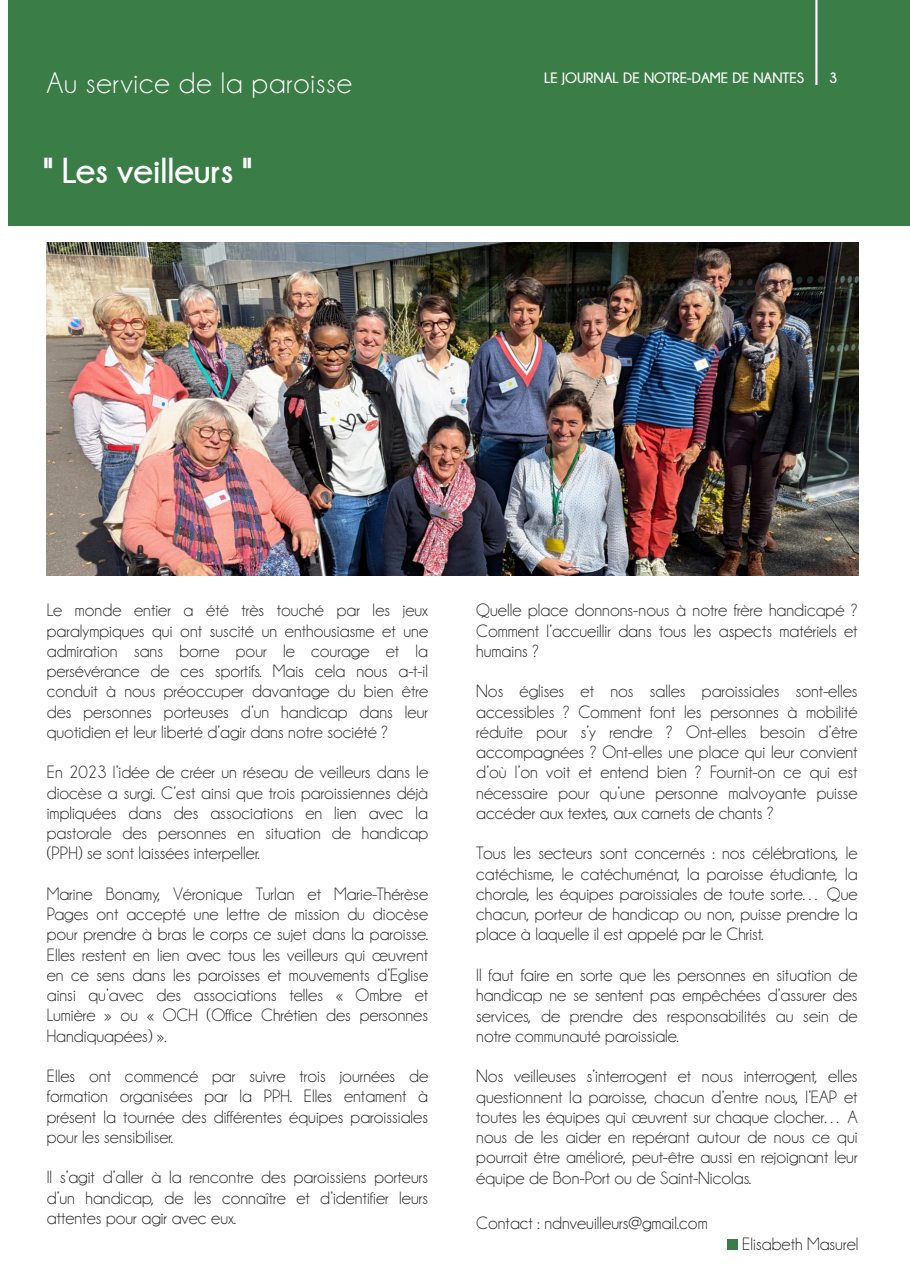
<style>
.page{position:relative;width:910px;height:1280px;background:#fff}
.page>*{position:absolute;margin:0;border:0;box-sizing:border-box;transform-origin:0 0}
.t1{font:700 36px "Champagne&Limousines";color:#fff}
.t2{font:30px "Champagne&Limousines";letter-spacing:.03em;color:#fff}
.t3{font:18px/20.2px "Champagne&Limousines";letter-spacing:.005em;color:#231f20;text-align:justify}
.t4{font:700 15px "Champagne&Limousines";color:#fff}
</style>
<div class="page">
<div style="left:9px;top:0;width:901px;height:225px;background:#3b7d47"></div>
<hr style="left:815px;top:0;width:2px;height:85px;background:#fff">
<div style="left:727px;top:1240px;width:10px;height:10px;background:#3b7d47"></div>
<img style="left:47px;top:242px;width:812px;height:334px">
<h2 class="t2" style="left:47px;top:68px;width:307px">Au service de la paroisse</h2>
<h1 class="t1" style="left:43px;top:150px;width:210px">" Les veilleurs "</h1>
<p class="t4" style="left:544px;top:70px;width:261px">LE JOURNAL DE NOTRE-DAME DE NANTES</p>
<p class="t4" style="left:829px;top:70px;width:10px">3</p>
<p class="t3" style="left:47px;top:600px;width:383px">Le monde entier a été très touché par les jeux paralympiques qui ont suscité un enthousiasme et une admiration sans borne pour le courage et la persévérance de ces sportifs. Mais cela nous a-t-il conduit à nous préoccuper davantage du bien être des personnes porteuses d’un handicap dans leur quotidien et leur liberté d’agir dans notre société ?</p>
<p class="t3" style="left:47px;top:762px;width:383px">En 2023 l’idée de créer un réseau de veilleurs dans le diocèse a surgi. C’est ainsi que trois paroissiennes déjà impliquées dans des associations en lien avec la pastorale des personnes en situation de handicap (PPH) se sont laissées interpeller.</p>
<p class="t3" style="left:47px;top:884px;width:383px">Marine Bonamy, Véronique Turlan et Marie-Thérèse Pages ont accepté une lettre de mission du diocèse pour prendre à bras le corps ce sujet dans la paroisse.<br>Elles restent en lien avec tous les veilleurs qui œuvrent en ce sens dans les paroisses et mouvements d’Eglise ainsi qu’avec des associations telles « Ombre et Lumière » ou « OCH (Office Chrétien des personnes Handiquapées) ».</p>
<p class="t3" style="left:47px;top:1066px;width:383px">Elles ont commencé par suivre trois journées de formation organisées par la PPH. Elles entament à présent la tournée des différentes équipes paroissiales pour les sensibiliser.</p>
<p class="t3" style="left:47px;top:1167px;width:383px">Il s’agit d’aller à la rencontre des paroissiens porteurs d’un handicap, de les connaître et d’identifier leurs attentes pour agir avec eux.</p>
<p class="t3" style="left:476px;top:600px;width:383px">Quelle place donnons-nous à notre frère handicapé ?<br>Comment l’accueillir dans tous les aspects matériels et humains ?</p>
<p class="t3" style="left:476px;top:681px;width:383px">Nos églises et nos salles paroissiales sont-elles accessibles ? Comment font les personnes à mobilité réduite pour s’y rendre ? Ont-elles besoin d’être accompagnées ? Ont-elles une place qui leur convient d’où l’on voit et entend bien ? Fournit-on ce qui est nécessaire pour qu’une personne malvoyante puisse accéder aux textes, aux carnets de chants ?</p>
<p class="t3" style="left:476px;top:843px;width:383px">Tous les secteurs sont concernés : nos célébrations, le catéchisme, le catéchuménat, la paroisse étudiante, la chorale, les équipes paroissiales de toute sorte… Que chacun, porteur de handicap ou non, puisse prendre la place à laquelle il est appelé par le Christ.</p>
<p class="t3" style="left:476px;top:965px;width:383px">Il faut faire en sorte que les personnes en situation de handicap ne se sentent pas empêchées d’assurer des services, de prendre des responsabilités au sein de notre communauté paroissiale.</p>
<p class="t3" style="left:476px;top:1066px;width:383px">Nos veilleuses s’interrogent et nous interrogent, elles questionnent la paroisse, chacun d’entre nous, l’EAP et toutes les équipes qui œuvrent sur chaque clocher… A nous de les aider en repérant autour de nous ce qui pourrait être amélioré, peut-être aussi en rejoignant leur équipe de Bon-Port ou de Saint-Nicolas.</p>
<p class="t3" style="left:476px;top:1212px;width:233px">Contact : ndnveuilleurs@gmail.com</p>
<p class="t3" style="left:742px;top:1233px;width:118px">Elisabeth Masurel</p>
</div>
